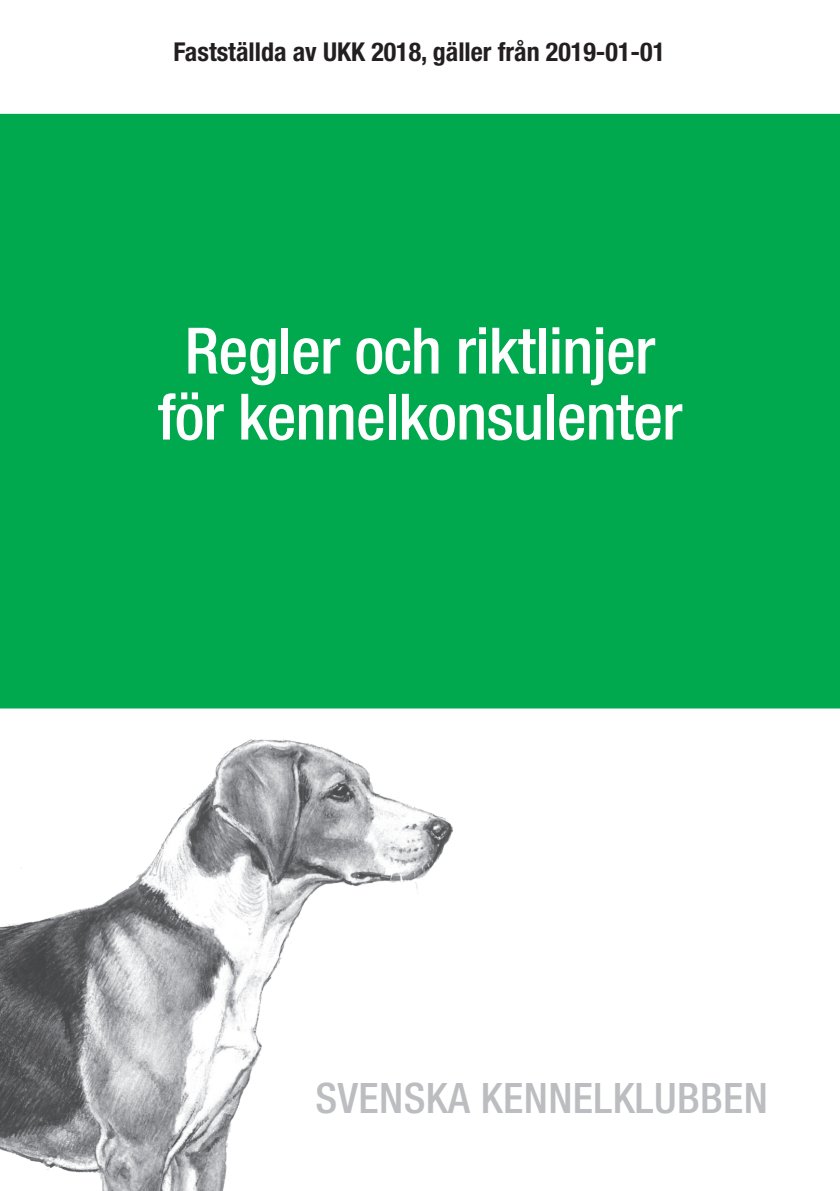
<style>
.page{position:relative;width:840px;height:1191px;background:#fff}
.page>*{position:absolute;margin:0;border:0;box-sizing:border-box;transform-origin:0 0}
.Rubrik_på_omslag{font:500 condensed 64px "Helvetica Neue LT Std";letter-spacing:-.01em;color:#fff}
.SKK_på_omslag{font:500 condensed 42px "Helvetica Neue LT Std";letter-spacing:.01em;color:#bcbdc0}
.Regler_gäller_från-t{font:700 condensed 26px "Helvetica Neue LT Std";color:#231f20}
</style>
<div class="page">
<div style="left:0;top:114px;width:839px;height:594px;background:#00a94e"></div>
<img style="left:0;top:739px;width:453px;height:452px">
<p class="Regler_gäller_från-t" style="left:173px;top:36px;width:493px">Fastställda av UKK 2018, gäller från 2019-01-01</p>
<p class="Rubrik_på_omslag" style="left:184px;top:313px;width:472px">Regler och riktlinjer</p>
<p class="Rubrik_på_omslag" style="left:157px;top:379px;width:526px">för kennelkonsulenter</p>
<p class="SKK_på_omslag" style="left:315px;top:1073px;width:453px">SVENSKA KENNELKLUBBEN</p>
</div>
